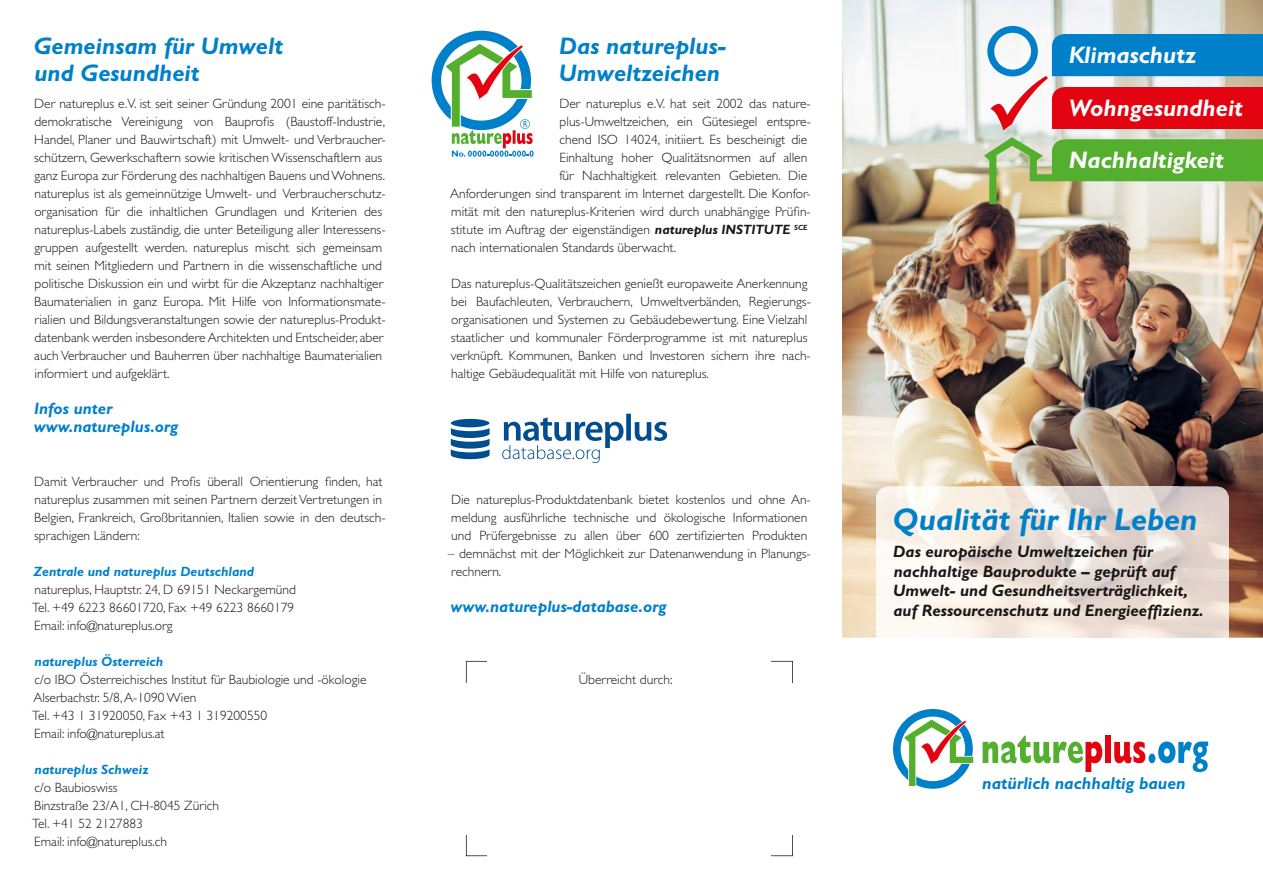
<style>
.page{position:relative;width:1263px;height:893px;background:#fff}
.page>*{position:absolute;margin:0;border:0;box-sizing:border-box;transform-origin:0 0}
.t1{font:italic 700 31.5px "Gill Sans Std";color:#0080c9}
.t2{font:italic 700 24px/27px "Gill Sans Std";color:#0080c9}
.t3{font:italic 700 24px "Gill Sans Std";color:#fff}
.t4{font:italic 700 17.25px "Gill Sans";color:#0080c9}
.t5{font:italic 700 16.5px/19.8px "Gill Sans Std";color:#181716}
.t6{font:italic 700 16.5px/18px "Gill Sans Std";color:#0080c9}
.t7{font:300 13.5px/18px "Gill Sans Std";color:#181716}
.t8{font:italic 700 13.5px "Gill Sans Std";color:#0080c9}
.s1{font-weight:700;font-style:italic}
</style>
<div class="page">
<img style="left:842px;top:0;width:421px;height:638px">
<img style="left:876px;top:487px;width:353px;height:151px">
<svg style="left:984px;top:137px;width:279px;height:67px;background:#94c071"></svg>
<svg style="left:987px;top:26px;width:276px;height:104px"></svg>
<svg style="left:502px;top:414px;width:165px;height:49px"></svg>
<div style="left:451px;top:419px;width:38px;height:8px;background:#004e90;border-radius:50%"></div>
<svg style="left:451px;top:428px;width:39px;height:31px"></svg>
<svg style="left:893px;top:709px;width:81px;height:80px"></svg>
<svg style="left:982px;top:736px;width:120px;height:36px"></svg>
<div style="left:1105px;top:736px;width:6px;height:27px;background:#e30210"></div>
<svg style="left:1114px;top:741px;width:31px;height:22px"></svg>
<div style="left:1148px;top:753px;width:7px;height:10px;background:#0080c9;border-radius:50%"></div>
<svg style="left:1158px;top:741px;width:50px;height:31px"></svg>
<svg style="left:432px;top:31px;width:102px;height:126px"></svg>
<h2 class="t2" style="left:34px;top:33px;width:251px">Gemeinsam für Umwelt und Gesundheit</h2>
<p class="t7" style="left:34px;top:95px;width:353px">Der natureplus e.V. ist seit seiner Gründung 2001 eine paritätisch&shy;demokratische Vereinigung von Bauprofis (Baustoff-Industrie, Handel, Planer und Bauwirtschaft) mit Umwelt- und Verbraucher&shy;schützern, Gewerkschaftern sowie kritischen Wissenschaftlern aus ganz Europa zur Förderung des nachhaltigen Bauens und Wohnens. natureplus ist als gemeinnützige Umwelt- und Verbraucherschutz&shy;organisation für die inhaltlichen Grundlagen und Kriterien des natureplus-Labels zuständig, die unter Beteiligung aller Interessens&shy;gruppen aufgestellt werden. natureplus mischt sich gemeinsam mit seinen Mitgliedern und Partnern in die wissenschaftliche und politische Diskussion ein und wirbt für die Akzeptanz nachhaltiger Baumaterialien in ganz Europa. Mit Hilfe von Informationsmate&shy;rialien und Bildungsveranstaltungen sowie der natureplus-Produkt&shy;datenbank werden insbesondere Architekten und Entscheider, aber auch Verbraucher und Bauherren über nachhaltige Baumaterialien informiert und aufgeklärt.</p>
<p class="t6" style="left:34px;top:400px;width:146px">Infos unter www.natureplus.org</p>
<p class="t7" style="left:34px;top:473px;width:353px">Damit Verbraucher und Profis überall Orientierung finden, hat natureplus zusammen mit seinen Partnern derzeit Vertretungen in Belgien, Frankreich, Großbritannien, Italien sowie in den deutsch&shy;sprachigen Ländern:</p>
<p class="t8" style="left:34px;top:564px;width:222px">Zentrale und natureplus Deutschland</p>
<p class="t7" style="left:32px;top:581px;width:265px;text-align:justify">natureplus, Hauptstr. 24, D 69151 Neckargemünd Tel. +49 6223 86601720, Fax +49 6223 8660179<br>Email: info@natureplus.org</p>
<p class="t8" style="left:35px;top:654px;width:130px">natureplus Österreich</p>
<p class="t7" style="left:32px;top:671px;width:336px">c/o IBO Österreichisches Institut für Baubiologie und -ökologie Alserbachstr. 5/8, A-1090 Wien<br>Tel. +43 1 31920050, Fax +43 1 319200550<br>Email: info@natureplus.at</p>
<p class="t8" style="left:35px;top:762px;width:115px">natureplus Schweiz</p>
<p class="t7" style="left:32px;top:779px;width:188px">c/o Baubioswiss<br>Binzstraße 23/A1, CH-8045 Zürich<br>Tel. +41 52 2127883<br>Email: info@natureplus.ch</p>
<h2 class="t2" style="left:559px;top:33px;width:169px">Das natureplus-<br>Umweltzeichen</h2>
<p class="t7" style="left:559px;top:95px;width:253px">Der natureplus e.V. hat seit 2002 das nature-</p>
<p class="t7" style="left:560px;top:113px;width:253px">plus-Umweltzeichen, ein Gütesiegel entspre-</p>
<p class="t7" style="left:560px;top:131px;width:249px">chend ISO 14024, initiiert. Es bescheinigt die</p>
<p class="t7" style="left:559px;top:149px;width:249px">Einhaltung hoher Qualitätsnormen auf allen</p>
<p class="t7" style="left:559px;top:167px;width:249px">für Nachhaltigkeit relevanten Gebieten. Die</p>
<p class="t7" style="left:450px;top:185px;width:362px">Anforderungen sind transparent im Internet dargestellt. Die Konfor-</p>
<p class="t7" style="left:451px;top:203px;width:361px">mität mit den natureplus-Kriterien wird durch unabhängige Prüfin-</p>
<p class="t7" style="left:451px;top:221px;width:358px">stitute im Auftrag der eigenständigen <span class="s1">natureplus INSTITUTE</span> <sup>SCE</sup></p>
<p class="t7" style="left:451px;top:239px;width:226px">nach internationalen Standards überwacht.</p>
<p class="t7" style="left:451px;top:275px;width:362px">Das natureplus-Qualitätszeichen genießt europaweite Anerkennung bei Baufachleuten, Verbrauchern, Umweltverbänden, Regierungs&shy;organisationen und Systemen zu Gebäudebewertung. Eine Vielzahl staatlicher und kommunaler Förderprogramme ist mit natureplus verknüpft. Kommunen, Banken und Investoren sichern ihre nach&shy;haltige Gebäudequalität mit Hilfe von natureplus.</p>
<p class="t7" style="left:451px;top:491px;width:361px">Die natureplus-Produktdatenbank bietet kostenlos und ohne An&shy;meldung ausführliche technische und ökologische Informationen und Prüfergebnisse zu allen über 600 zertifizierten Produkten</p>
<p class="t7" style="left:448px;top:545px;width:364px">– demnächst mit der Möglichkeit zur Datenanwendung in Planungs&shy;rechnern.</p>
<p class="t6" style="left:450px;top:598px;width:218px">www.natureplus-database.org</p>
<p class="t7" style="left:579px;top:671px;width:95px">Überreicht durch:</p>
<h2 class="t3" style="left:1069px;top:41px;width:129px">Klimaschutz</h2>
<h2 class="t3" style="left:1069px;top:94px;width:176px">Wohngesundheit</h2>
<h2 class="t3" style="left:1069px;top:146px;width:157px">Nachhaltigkeit</h2>
<h1 class="t1" style="left:892px;top:501px;width:307px">Qualität für Ihr Leben</h1>
<p class="t5" style="left:893px;top:541px;width:312px">Das europäische Umweltzeichen für nachhaltige Bauprodukte – geprüft auf Umwelt- und Gesundheitsverträglichkeit, auf Ressourcenschutz und Energieeffizienz.</p>
<p class="t4" style="left:982px;top:773px;width:205px">natürlich nachhaltig bauen</p>
</div>
